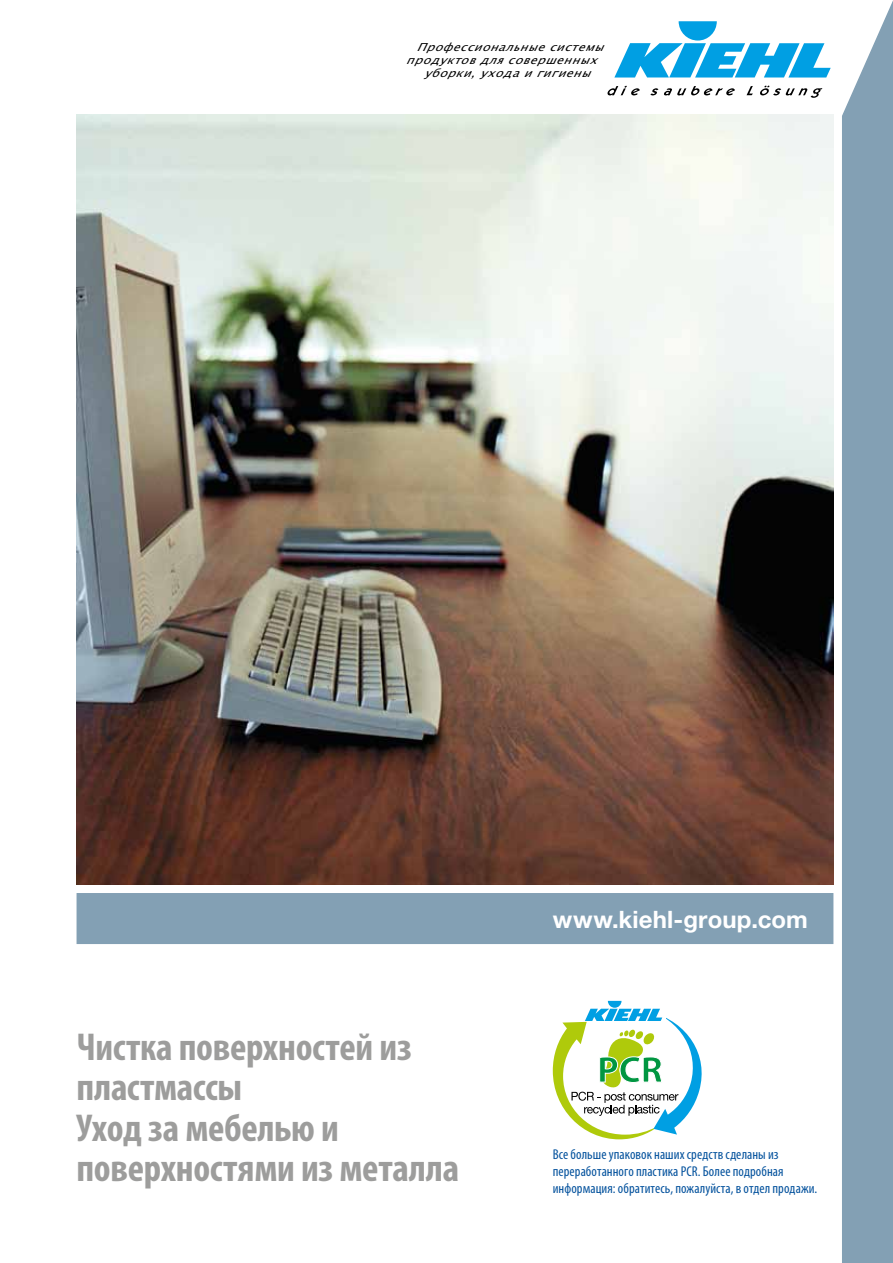
<style>
.page{position:relative;width:893px;height:1263px;background:#fff}
.page>*{position:absolute;margin:0;border:0;box-sizing:border-box;transform-origin:0 0}
.t1{font:700 condensed 39px/40.5px "Myriad Pro";letter-spacing:-.01em;color:#9d9d9c}
.t2{font:700 24px "Helvetica Neue World 75";letter-spacing:.005em;color:#fff}
.t3{font:condensed 14.25px/17.1px "Myriad Pro";letter-spacing:.005em;color:#04529d}
.t4{font:italic 10.95px "Lucida Grande";color:#000;scale:1.11 1}
</style>
<div class="page">
<div style="left:842px;top:1px;width:51px;height:1262px;background:#83a0b4"></div>
<div style="left:77px;top:893px;width:756px;height:51px;background:#83a0b4"></div>
<img style="left:77px;top:115px;width:756px;height:769px">
<div style="left:604px;top:999px;width:62px;height:21px;border:1px solid #fff"></div>
<svg style="left:553px;top:1001px;width:149px;height:138px"></svg>
<svg style="left:614px;top:21px;width:217px;height:57px"></svg>
<svg style="left:607px;top:86px;width:33px;height:9px"></svg>
<svg style="left:650px;top:86px;width:85px;height:9px"></svg>
<svg style="left:747px;top:86px;width:6px;height:9px"></svg>
<svg style="left:760px;top:85px;width:62px;height:13px"></svg>
<p class="t4" style="left:417px;top:40px;width:179px">Профессиональныесистемы</p>
<p class="t4" style="left:406px;top:54px;width:183px">продуктовдлясовершенных</p>
<p class="t4" style="left:424px;top:67px;width:160px">уборки,уходаигигиены</p>
<h1 class="t1" style="left:77px;top:1026px;width:384px">Чистка поверхностей из пластмассы<br>Уход за мебелью и поверхностями из металла</h1>
<h2 class="t2" style="left:553px;top:906px;width:257px">www.kiehl-group.com</h2>
<p class="t3" style="left:553px;top:1145px;width:266px">Все больше упаковок наших средств сделаны из переработанного пластика PCR. Более подробная информация: обратитесь, пожалуйста, в отдел продажи.</p>
</div>
